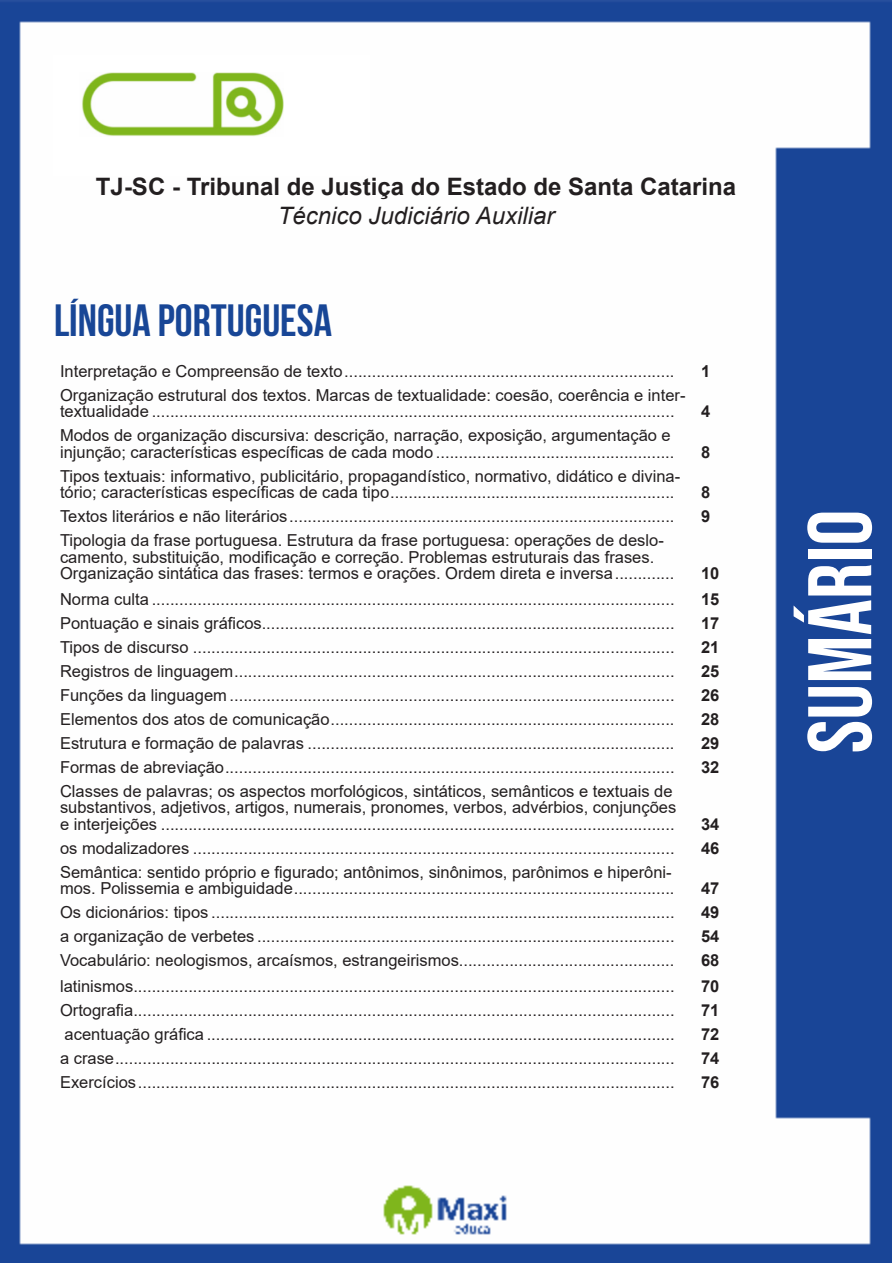
<style>
.page{position:relative;width:893px;height:1263px;background:#fff}
.page>*{position:absolute;margin:0;border:0;box-sizing:border-box;transform-origin:0 0}
.t1{font:90px "Bebas Neue";color:#fff}
.t2{font:700 45px "Bebas Neue";color:#184696}
.t3{font:700 24px "Arial";color:#231f20}
.t4{font:italic 24px "Arial";color:#231f20}
.ALTERNATIVAS{font:16.5px/16.5px "Arial";color:#231f20}
.INDICE{font:700 16.5px "Arial";color:#231f20}
</style>
<div class="page">
<img style="left:0;top:0;width:892px;height:1263px">
<div style="left:53px;top:55px;width:317px;height:121px;background:#fff"></div>
<img style="left:82px;top:72px;width:201px;height:64px">
<p class="t3" style="left:96px;top:170px;width:642px">TJ-SC - Tribunal de Justiça do Estado de Santa Catarina</p>
<p class="t4" style="left:278px;top:200px;width:278px">Técnico Judiciário Auxiliar</p>
<p class="t2" style="left:54px;top:295px;width:279px">LÍNGUA PORTUGUESA</p>
<p class="ALTERNATIVAS" style="left:60px;top:363px;width:616px">Interpretação e Compreensão de texto........................................................................</p>
<p class="INDICE" style="left:701px;top:359px;width:11px">1</p>
<p class="ALTERNATIVAS" style="left:60px;top:387px;width:627px">Organização estrutural dos textos. Marcas de textualidade: coesão, coerência e inter&shy;textualidade ..................................................................................................................</p>
<p class="INDICE" style="left:701px;top:400px;width:11px">4</p>
<p class="ALTERNATIVAS" style="left:60px;top:427px;width:616px">Modos de organização discursiva: descrição, narração, exposição, argumentação e injunção; características específicas de cada modo ....................................................</p>
<p class="ALTERNATIVAS" style="left:60px;top:468px;width:622px">Tipos textuais: informativo, publicitário, propagandístico, normativo, didático e divina&shy;tório; características específicas de cada tipo..............................................................</p>
<p class="INDICE" style="left:701px;top:440px;width:11px">8</p>
<p class="INDICE" style="left:701px;top:481px;width:11px">8</p>
<p class="ALTERNATIVAS" style="left:60px;top:508px;width:616px">Textos literários e não literários....................................................................................</p>
<p class="INDICE" style="left:701px;top:505px;width:11px">9</p>
<p class="ALTERNATIVAS" style="left:60px;top:532px;width:616px">Tipologia da frase portuguesa. Estrutura da frase portuguesa: operações de deslo&shy;camento, substituição, modificação e correção. Problemas estruturais das frases.<br>Organização sintática das frases: termos e orações. Ordem direta e inversa.............</p>
<p class="INDICE" style="left:701px;top:562px;width:20px">10</p>
<p class="ALTERNATIVAS" style="left:60px;top:590px;width:616px">Norma culta ..................................................................................................................</p>
<p class="INDICE" style="left:701px;top:587px;width:20px">15</p>
<p class="ALTERNATIVAS" style="left:60px;top:614px;width:616px">Pontuação e sinais gráficos..........................................................................................</p>
<p class="INDICE" style="left:701px;top:611px;width:20px">17</p>
<p class="ALTERNATIVAS" style="left:60px;top:638px;width:616px">Tipos de discurso .........................................................................................................</p>
<p class="INDICE" style="left:701px;top:635px;width:20px">21</p>
<p class="ALTERNATIVAS" style="left:60px;top:662px;width:616px">Registros de linguagem................................................................................................</p>
<p class="INDICE" style="left:701px;top:659px;width:20px">25</p>
<p class="ALTERNATIVAS" style="left:60px;top:686px;width:616px">Funções da linguagem .................................................................................................</p>
<p class="INDICE" style="left:701px;top:683px;width:20px">26</p>
<p class="ALTERNATIVAS" style="left:60px;top:710px;width:616px">Elementos dos atos de comunicação...........................................................................</p>
<p class="INDICE" style="left:701px;top:707px;width:20px">28</p>
<p class="ALTERNATIVAS" style="left:60px;top:734px;width:616px">Estrutura e formação de palavras ................................................................................</p>
<p class="INDICE" style="left:701px;top:731px;width:20px">29</p>
<p class="ALTERNATIVAS" style="left:60px;top:758px;width:616px">Formas de abreviação..................................................................................................</p>
<p class="INDICE" style="left:701px;top:755px;width:20px">32</p>
<p class="ALTERNATIVAS" style="left:60px;top:782px;width:618px">Classes de palavras; os aspectos morfológicos, sintáticos, semânticos e textuais de substantivos, adjetivos, artigos, numerais, pronomes, verbos, advérbios, conjunções e interjeições ................................................................................................................</p>
<p class="INDICE" style="left:701px;top:812px;width:20px">34</p>
<p class="ALTERNATIVAS" style="left:60px;top:839px;width:616px">os modalizadores .........................................................................................................</p>
<p class="INDICE" style="left:701px;top:836px;width:20px">46</p>
<p class="ALTERNATIVAS" style="left:60px;top:863px;width:616px">Semântica: sentido próprio e figurado; antônimos, sinônimos, parônimos e hiperôni&shy;mos. Polissemia e ambiguidade...................................................................................</p>
<p class="INDICE" style="left:701px;top:877px;width:20px">47</p>
<p class="ALTERNATIVAS" style="left:60px;top:904px;width:616px">Os dicionários: tipos .....................................................................................................</p>
<p class="INDICE" style="left:701px;top:901px;width:20px">49</p>
<p class="ALTERNATIVAS" style="left:60px;top:928px;width:616px">a organização de verbetes ...........................................................................................</p>
<p class="INDICE" style="left:701px;top:925px;width:20px">54</p>
<p class="ALTERNATIVAS" style="left:60px;top:952px;width:616px">Vocabulário: neologismos, arcaísmos, estrangeirismos...............................................</p>
<p class="INDICE" style="left:701px;top:949px;width:20px">68</p>
<p class="ALTERNATIVAS" style="left:60px;top:978px;width:616px">latinismos......................................................................................................................</p>
<p class="INDICE" style="left:701px;top:974px;width:20px">70</p>
<p class="ALTERNATIVAS" style="left:60px;top:1002px;width:616px">Ortografia......................................................................................................................</p>
<p class="INDICE" style="left:701px;top:998px;width:20px">71</p>
<p class="ALTERNATIVAS" style="left:65px;top:1026px;width:611px">acentuação gráfica ......................................................................................................</p>
<p class="INDICE" style="left:701px;top:1023px;width:20px">72</p>
<p class="ALTERNATIVAS" style="left:60px;top:1050px;width:616px">a crase..........................................................................................................................</p>
<p class="INDICE" style="left:701px;top:1047px;width:20px">74</p>
<p class="ALTERNATIVAS" style="left:60px;top:1074px;width:616px">Exercícios.....................................................................................................................</p>
<p class="INDICE" style="left:701px;top:1071px;width:20px">76</p>
<h1 class="t1" style="left:789px;top:753px;width:245px;rotate:-90deg">sumário</h1>
</div>
